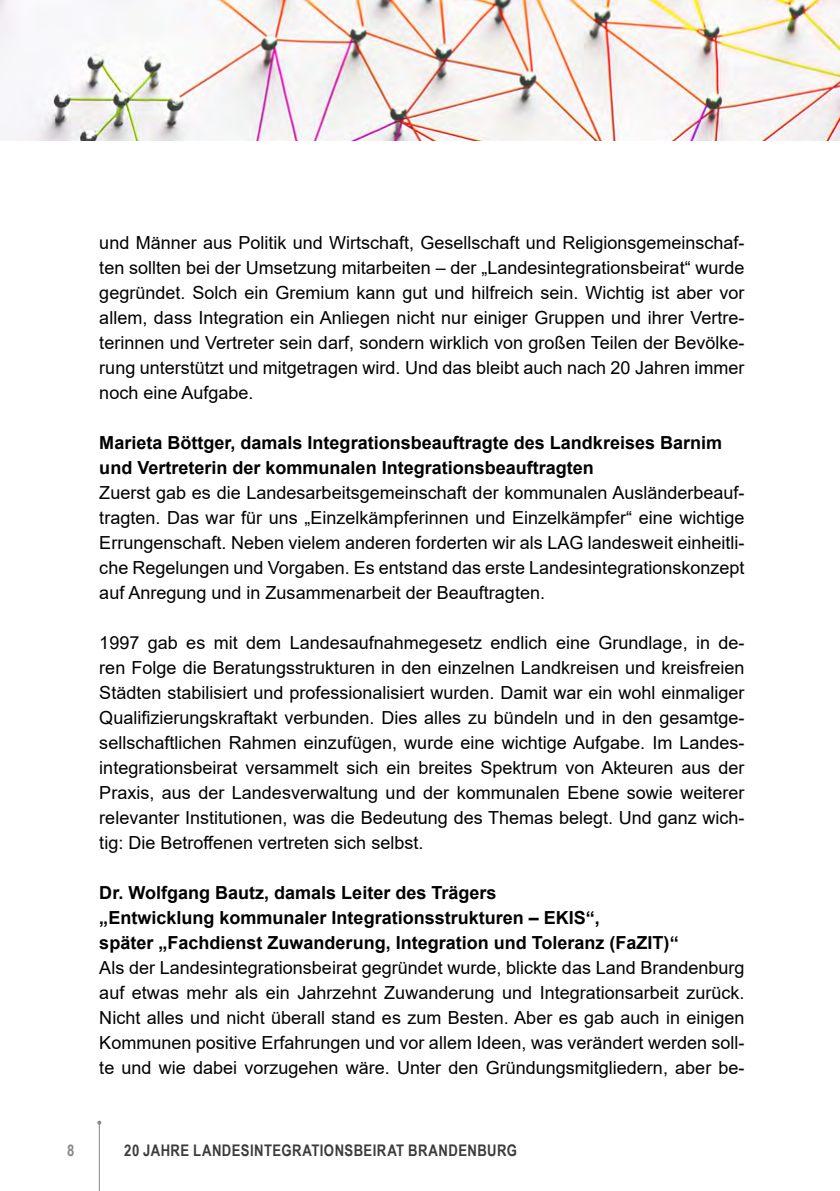
<style>
.page{position:relative;width:840px;height:1191px;background:#fff}
.page>*{position:absolute;margin:0;border:0;box-sizing:border-box;transform-origin:0 0}
.t1{font:18px/25px "Arial";color:#000;text-align:justify}
.t2{font:700 18px/25px "Arial";color:#000}
.t3{font:700 16px "Arial Narrow";letter-spacing:.025em;color:#3c3c3b}
.t4{font:700 16px "Arial Narrow";color:#878787}
</style>
<div class="page">
<img style="left:0;top:0;width:839px;height:140px">
<hr style="left:99px;top:1122px;width:1px;height:69px;background:#878787">
<svg style="left:97px;top:1120px;width:4px;height:4px"></svg>
<p class="t1" style="left:99px;top:230px;width:646px">und Männer aus Politik und Wirtschaft, Gesellschaft und Religionsgemeinschaf&shy;ten sollten bei der Umsetzung mitarbeiten – der „Landesintegrationsbeirat“ wurde gegründet. Solch ein Gremium kann gut und hilfreich sein. Wichtig ist aber vor allem, dass Integration ein Anliegen nicht nur einiger Gruppen und ihrer Vertre&shy;terinnen und Vertreter sein darf, sondern wirklich von großen Teilen der Bevölke&shy;rung unterstützt und mitgetragen wird. Und das bleibt auch nach 20 Jahren immer noch eine Aufgabe.</p>
<h3 class="t2" style="left:99px;top:430px;width:624px">Marieta Böttger, damals Integrationsbeauftragte des Landkreises Barnim und Vertreterin der kommunalen Integrationsbeauftragten</h3>
<p class="t1" style="left:99px;top:480px;width:646px">Zuerst gab es die Landesarbeitsgemeinschaft der kommunalen Ausländerbeauf&shy;tragten. Das war für uns „Einzelkämpferinnen und Einzelkämpfer“ eine wichtige Errungenschaft. Neben vielem anderen forderten wir als LAG landesweit einheitli&shy;che Regelungen und Vorgaben. Es entstand das erste Landesintegrationskonzept auf Anregung und in Zusammenarbeit der Beauftragten.</p>
<p class="t1" style="left:99px;top:630px;width:646px">1997 gab es mit dem Landesaufnahmegesetz endlich eine Grundlage, in de&shy;ren Folge die Beratungsstrukturen in den einzelnen Landkreisen und kreisfreien Städten stabilisiert und professionalisiert wurden. Damit war ein wohl einmaliger Qualifizierungskraftakt verbunden. Dies alles zu bündeln und in den gesamtge&shy;sellschaftlichen Rahmen einzufügen, wurde eine wichtige Aufgabe. Im Landes&shy;integrationsbeirat versammelt sich ein breites Spektrum von Akteuren aus der Praxis, aus der Landesverwaltung und der kommunalen Ebene sowie weiterer relevanter Institutionen, was die Bedeutung des Themas belegt. Und ganz wich&shy;tig: Die Betroffenen vertreten sich selbst.</p>
<h3 class="t2" style="left:99px;top:880px;width:580px">Dr. Wolfgang Bautz, damals Leiter des Trägers<br>„Entwicklung kommunaler Integrationsstrukturen – EKIS“,<br>später „Fachdienst Zuwanderung, Integration und Toleranz (FaZIT)“</h3>
<p class="t1" style="left:99px;top:955px;width:646px">Als der Landesintegrationsbeirat gegründet wurde, blickte das Land Brandenburg auf etwas mehr als ein Jahrzehnt Zuwanderung und Integrationsarbeit zurück.<br>Nicht alles und nicht überall stand es zum Besten. Aber es gab auch in einigen Kommunen positive Erfahrungen und vor allem Ideen, was verändert werden soll&shy;te und wie dabei vorzugehen wäre. Unter den Gründungsmitgliedern, aber be-</p>
<p class="t4" style="left:67px;top:1138px;width:9px">8</p>
<p class="t3" style="left:124px;top:1138px;width:394px">20 JAHRE LANDESINTEGRATIONSBEIRAT BRANDENBURG</p>
</div>
